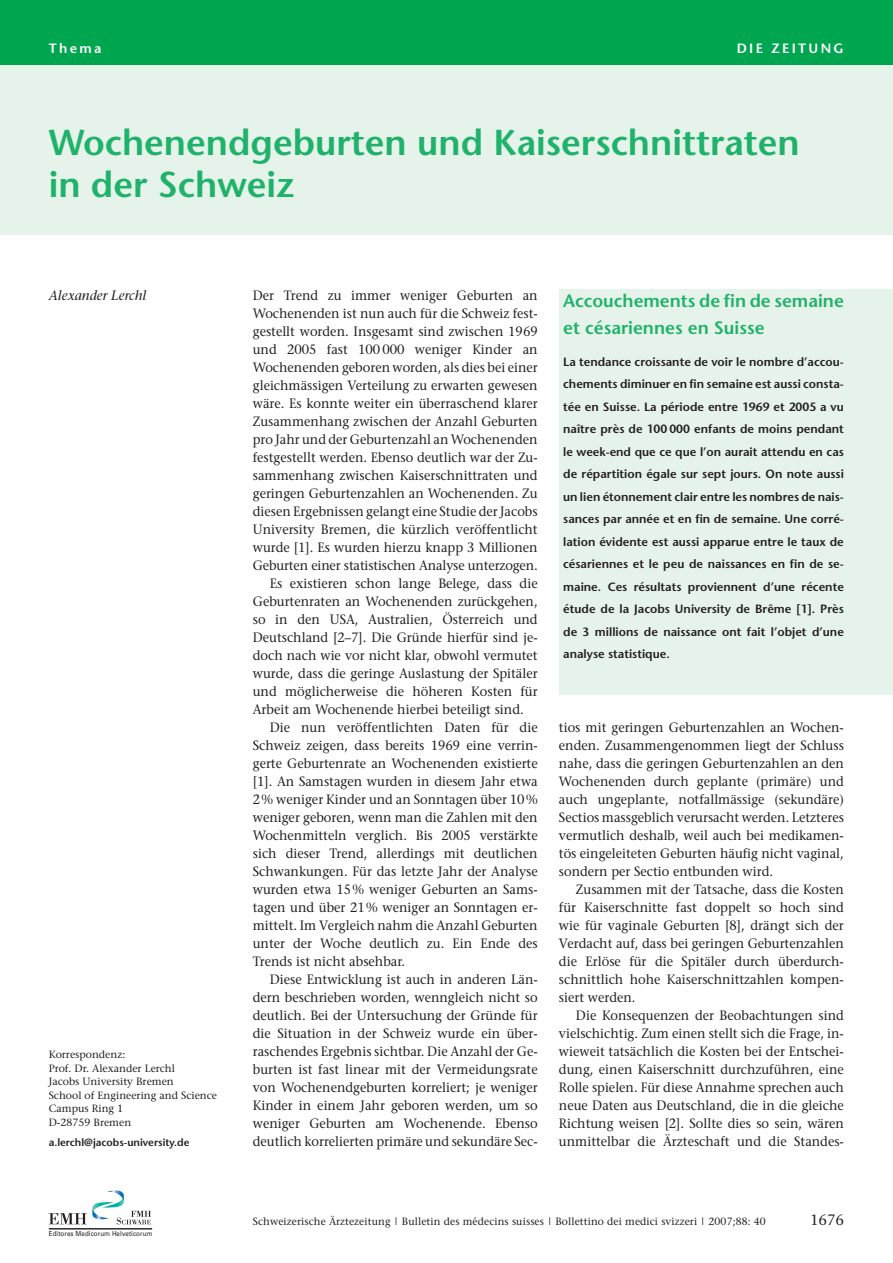
<style>
.page{position:relative;width:893px;height:1263px;background:#fff}
.page>*{position:absolute;margin:0;border:0;box-sizing:border-box;transform-origin:0 0}
.t1{font:600 36px/42px "Stone Sans";color:#1eb26a}
.t2{font:600 18px/27px "Stone Sans";color:#1eb26a}
.t3{font:15px "Stone Serif";color:#231f20}
.t4{font:13.5px/18px "Stone Serif";color:#231f20;text-align:justify;scale:.95 1}
.t5{font:600 13.5px "Stone Sans";letter-spacing:.17em;color:#fff}
.t6{font:italic 13.5px "Stone Serif";color:#231f20}
.t7{font:600 12px/22.5px "Stone Sans";color:#231f20;text-align:justify}
.t8{font:10.5px/13.5px "Stone Serif";color:#231f20}
.t9{font:600 10.5px "Stone Sans";color:#231f20}
.t10{font:6.9px "Univers";letter-spacing:.015em;color:#231f20;scale:.9 1}
</style>
<div class="page">
<div style="left:0;top:60px;width:893px;height:175px;background:#e6f3ea"></div>
<div style="left:0;top:0;width:893px;height:64px;background:#00a54f"></div>
<svg style="left:49px;top:1190px;width:102px;height:34px"></svg>
<hr style="left:49px;top:1228px;width:103px;height:1px;background:#231f20">
<div style="left:559px;top:290px;width:334px;height:405px;background:#e6f3ea"></div>
<p class="t5" style="left:49px;top:42px;width:54px">Thema</p>
<p class="t5" style="left:737px;top:42px;width:109px">DIE ZEITUNG</p>
<h1 class="t1" style="left:49px;top:125px;width:753px">Wochenendgeburten und Kaiserschnittraten in der Schweiz</h1>
<p class="t6" style="left:49px;top:290px;width:99px">Alexander Lerchl</p>
<h2 class="t2" style="left:563px;top:289px;width:282px">Accouchements de fin de semaine et césariennes en Suisse</h2>
<p class="t7" style="left:563px;top:351px;width:282px">La tendance croissante de voir le nombre d’accou&shy;chements diminuer en fin semaine est aussi consta&shy;tée en Suisse. La période entre 1969 et 2005 a vu naître près de 100 000 enfants de moins pendant le week-end que ce que l’on aurait attendu en cas de répartition égale sur sept jours. On note aussi un lien étonnement clair entre les nombres de nais&shy;sances par année et en fin de semaine. Une corré&shy;lation évidente est aussi apparue entre le taux de césariennes et le peu de naissances en fin de se&shy;maine. Ces résultats proviennent d’une récente étude de la Jacobs University de Brême [1]. Près de 3 millions de naissance ont fait l’objet d’une analyse statistique.</p>
<p class="t4" style="left:253px;top:287px;width:301px">Der Trend zu immer weniger Geburten an</p>
<p class="t4" style="left:253px;top:305px;width:301px">Wochenenden ist nun auch für die Schweiz fest-</p>
<p class="t4" style="left:253px;top:323px;width:301px">gestellt worden. Insgesamt sind zwischen 1969</p>
<p class="t4" style="left:253px;top:341px;width:301px">und 2005 fast 100 000 weniger Kinder an</p>
<p class="t4" style="left:253px;top:359px;width:301px">Wochenenden geboren worden, als dies bei einer</p>
<p class="t4" style="left:253px;top:377px;width:301px">gleichmässigen Verteilung zu erwarten gewesen</p>
<p class="t4" style="left:253px;top:395px;width:301px">wäre. Es konnte weiter ein überraschend klarer</p>
<p class="t4" style="left:253px;top:413px;width:301px">Zusammenhang zwischen der Anzahl Geburten</p>
<p class="t4" style="left:253px;top:431px;width:301px">pro Jahr und der Geburtenzahl an Wochenenden</p>
<p class="t4" style="left:253px;top:449px;width:301px">festgestellt werden. Ebenso deutlich war der Zu-</p>
<p class="t4" style="left:253px;top:467px;width:301px">sammenhang zwischen Kaiserschnittraten und</p>
<p class="t4" style="left:253px;top:485px;width:301px">geringen Geburtenzahlen an Wochenenden. Zu</p>
<p class="t4" style="left:253px;top:503px;width:301px">diesen Ergebnissen gelangt eine Studie der Jacobs</p>
<p class="t4" style="left:253px;top:521px;width:301px">University Bremen, die kürzlich veröffentlicht</p>
<p class="t4" style="left:253px;top:539px;width:301px">wurde [1]. Es wurden hierzu knapp 3 Millionen</p>
<p class="t4" style="left:253px;top:557px;width:301px">Geburten einer statistischen Analyse unterzogen.</p>
<p class="t4" style="left:270px;top:575px;width:283px">Es existieren schon lange Belege, dass die</p>
<p class="t4" style="left:253px;top:593px;width:301px">Geburtenraten an Wochenenden zurückgehen,</p>
<p class="t4" style="left:253px;top:611px;width:301px">so in den USA, Australien, Österreich und</p>
<p class="t4" style="left:253px;top:629px;width:301px">Deutschland [2–7]. Die Gründe hierfür sind je-</p>
<p class="t4" style="left:253px;top:647px;width:301px">doch nach wie vor nicht klar, obwohl vermutet</p>
<p class="t4" style="left:253px;top:665px;width:301px">wurde, dass die geringe Auslastung der Spitäler</p>
<p class="t4" style="left:253px;top:683px;width:301px">und möglicherweise die höheren Kosten für</p>
<p class="t4" style="left:253px;top:701px;width:287px">Arbeit am Wochenende hierbei beteiligt sind.</p>
<p class="t4" style="left:270px;top:719px;width:283px">Die nun veröffentlichten Daten für die</p>
<p class="t4" style="left:253px;top:737px;width:301px">Schweiz zeigen, dass bereits 1969 eine verrin-</p>
<p class="t4" style="left:253px;top:755px;width:301px">gerte Geburtenrate an Wochenenden existierte</p>
<p class="t4" style="left:253px;top:773px;width:301px">[1]. An Samstagen wurden in diesem Jahr etwa</p>
<p class="t4" style="left:253px;top:791px;width:301px">2% weniger Kinder und an Sonntagen über 10%</p>
<p class="t4" style="left:253px;top:809px;width:301px">weniger geboren, wenn man die Zahlen mit den</p>
<p class="t4" style="left:253px;top:827px;width:301px">Wochenmitteln verglich. Bis 2005 verstärkte</p>
<p class="t4" style="left:253px;top:845px;width:301px">sich dieser Trend, allerdings mit deutlichen</p>
<p class="t4" style="left:253px;top:863px;width:301px">Schwankungen. Für das letzte Jahr der Analyse</p>
<p class="t4" style="left:253px;top:881px;width:301px">wurden etwa 15% weniger Geburten an Sams-</p>
<p class="t4" style="left:253px;top:899px;width:301px">tagen und über 21% weniger an Sonntagen er-</p>
<p class="t4" style="left:253px;top:917px;width:301px">mittelt. Im Vergleich nahm die Anzahl Geburten</p>
<p class="t4" style="left:253px;top:935px;width:301px">unter der Woche deutlich zu. Ein Ende des</p>
<p class="t4" style="left:253px;top:953px;width:162px">Trends ist nicht absehbar.</p>
<p class="t4" style="left:270px;top:971px;width:283px">Diese Entwicklung ist auch in anderen Län-</p>
<p class="t4" style="left:253px;top:989px;width:301px">dern beschrieben worden, wenngleich nicht so</p>
<p class="t4" style="left:253px;top:1007px;width:301px">deutlich. Bei der Untersuchung der Gründe für</p>
<p class="t4" style="left:253px;top:1025px;width:301px">die Situation in der Schweiz wurde ein über-</p>
<p class="t4" style="left:253px;top:1043px;width:301px">raschendes Ergebnis sichtbar. Die Anzahl der Ge-</p>
<p class="t4" style="left:253px;top:1061px;width:301px">burten ist fast linear mit der Vermeidungsrate</p>
<p class="t4" style="left:253px;top:1079px;width:301px">von Wochenendgeburten korreliert; je weniger</p>
<p class="t4" style="left:253px;top:1097px;width:301px">Kinder in einem Jahr geboren werden, um so</p>
<p class="t4" style="left:253px;top:1115px;width:301px">weniger Geburten am Wochenende. Ebenso</p>
<p class="t4" style="left:253px;top:1133px;width:301px">deutlich korrelierten primäre und sekundäre Sec-</p>
<p class="t4" style="left:559px;top:719px;width:301px">tios mit geringen Geburtenzahlen an Wochen&shy;enden. Zusammengenommen liegt der Schluss nahe, dass die geringen Geburtenzahlen an den Wochenenden durch geplante (primäre) und auch ungeplante, notfallmässige (sekundäre)<br>Sectios massgeblich verursacht werden. Letzteres vermutlich deshalb, weil auch bei medikamen&shy;tös eingeleiteten Geburten häufig nicht vaginal, sondern per Sectio entbunden wird.</p>
<p class="t4" style="left:559px;top:881px;width:301px;text-indent:17px">Zusammen mit der Tatsache, dass die Kosten für Kaiserschnitte fast doppelt so hoch sind wie für vaginale Geburten [8], drängt sich der Verdacht auf, dass bei geringen Geburtenzahlen die Erlöse für die Spitäler durch überdurch&shy;schnittlich hohe Kaiserschnittzahlen kompen&shy;siert werden.</p>
<p class="t4" style="left:559px;top:1007px;width:301px;text-indent:17px">Die Konsequenzen der Beobachtungen sind vielschichtig. Zum einen stellt sich die Frage, in&shy;wieweit tatsächlich die Kosten bei der Entschei&shy;dung, einen Kaiserschnitt durchzuführen, eine Rolle spielen. Für diese Annahme sprechen auch neue Daten aus Deutschland, die in die gleiche Richtung weisen [2]. Sollte dies so sein, wären unmittelbar die Ärzteschaft und die Standes-</p>
<p class="t8" style="left:49px;top:1049px;width:170px">Korrespondenz:<br>Prof. Dr. Alexander Lerchl<br>Jacobs University Bremen<br>School of Engineering and Science<br>Campus Ring 1<br>D-28759 Bremen</p>
<p class="t9" style="left:49px;top:1138px;width:142px">a.lerchl@jacobs-university.de</p>
<p class="t10" style="left:49px;top:1229px;width:117px">Editores Medicorum Helveticorum</p>
<p class="t8" style="left:253px;top:1215px;width:515px">Schweizerische Ärztezeitung | Bulletin des médecins suisses | Bollettino dei medici svizzeri | 2007;88: 40</p>
<p class="t3" style="left:810px;top:1213px;width:35px">1676</p>
</div>
